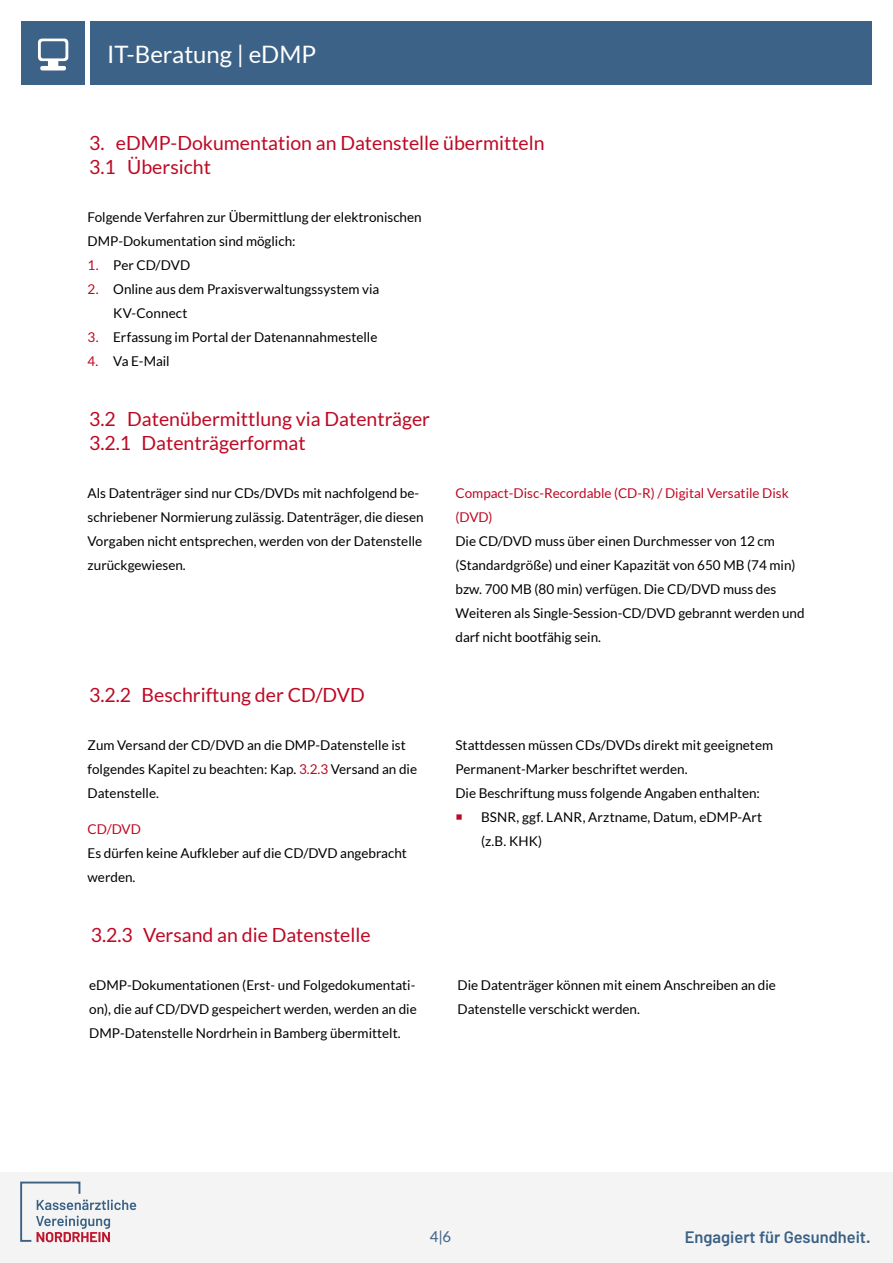
<style>
.page{position:relative;width:893px;height:1263px;background:#fff}
.page>*{position:absolute;margin:0;border:0;box-sizing:border-box;transform-origin:0 0}
.t1{font:24px "Lato";color:#fff}
.t2{font:19.5px/24px "Lato";color:#be0924}
.t3{font:600 16.5px "Barlow";color:#3a6184}
.t4{font:15px "Lato";color:#3c6287}
.t5{font:13.5px/24px "Lato";color:#000}
.t6{font:13.5px/24px "Lato";color:#be0924}
.s1{color:#be0924}
</style>
<div class="page">
<div style="left:0;top:1172px;width:893px;height:91px;background:#f4f4f5"></div>
<svg style="left:20px;top:1181px;width:116px;height:61px"></svg>
<div style="left:90px;top:21px;width:782px;height:64px;background:#3c6287"></div>
<div style="left:21px;top:21px;width:64px;height:64px;background:#3c6287"></div>
<svg style="left:38px;top:39px;width:30px;height:31px"></svg>
<h1 class="t1" style="left:107px;top:41px;width:210px">IT-Beratung | eDMP</h1>
<h2 class="t2" style="left:89px;top:131px;width:457px">3. eDMP-Dokumentation an Datenstelle übermitteln<br>3.1 Übersicht</h2>
<p class="t5" style="left:88px;top:205px;width:336px">Folgende Verfahren zur Übermittlung der elektronischen<br>DMP-Dokumentation sind möglich:</p>
<p class="t5" style="left:88px;top:253px;width:104px"><span class="s1">1.</span> Per CD/DVD</p>
<p class="t5" style="left:113px;top:277px;width:268px;text-indent:-26px"><span class="s1">2.</span> Online aus dem Praxisverwaltungssystem via<br>KV-Connect</p>
<p class="t5" style="left:88px;top:325px;width:291px"><span class="s1">3.</span> Erfassung im Portal der Datenannahmestelle</p>
<p class="t5" style="left:88px;top:349px;width:84px"><span class="s1">4.</span> Va E-Mail</p>
<h2 class="t2" style="left:89px;top:407px;width:342px">3.2 Datenübermittlung via Datenträger<br>3.2.1 Datenträgerformat</h2>
<p class="t5" style="left:88px;top:481px;width:338px">Als Datenträger sind nur CDs/DVDs mit nachfolgend be&shy;schriebener Normierung zulässig. Datenträger, die diesen Vorgaben nicht entsprechen, werden von der Datenstelle zurückgewiesen.</p>
<p class="t6" style="left:455px;top:481px;width:335px">Compact-Disc-Recordable (CD-R) / Digital Versatile Disk (DVD)</p>
<p class="t5" style="left:455px;top:529px;width:351px">Die CD/DVD muss über einen Durchmesser von 12 cm (Standardgröße) und einer Kapazität von 650 MB (74 min) bzw. 700 MB (80 min) verfügen. Die CD/DVD muss des Weiteren als Single-Session-CD/DVD gebrannt werden und darf nicht bootfähig sein.</p>
<h2 class="t2" style="left:89px;top:683px;width:277px">3.2.2 Beschriftung der CD/DVD</h2>
<p class="t5" style="left:88px;top:733px;width:331px">Zum Versand der CD/DVD an die DMP-Datenstelle ist folgendes Kapitel zu beachten: Kap. <span class="s1">3.2.3</span> Versand an die<br>Datenstelle.</p>
<p class="t6" style="left:88px;top:817px;width:55px">CD/DVD</p>
<p class="t5" style="left:88px;top:841px;width:321px">Es dürfen keine Aufkleber auf die CD/DVD angebracht werden.</p>
<p class="t5" style="left:455px;top:733px;width:319px">Stattdessen müssen CDs/DVDs direkt mit geeignetem<br>Permanent-Marker beschriftet werden.<br>Die Beschriftung muss folgende Angaben enthalten:</p>
<p class="t5" style="left:481px;top:805px;width:283px;text-indent:-26px"><span class="s1">○</span> BSNR, ggf. LANR, Arztname, Datum, eDMP-Art (z.B. KHK)</p>
<h2 class="t2" style="left:91px;top:923px;width:281px">3.2.3 Versand an die Datenstelle</h2>
<p class="t5" style="left:89px;top:973px;width:329px;text-align:justify">eDMP-Dokumentationen (Erst- und Folgedokumentati&shy;on), die auf CD/DVD gespeichert werden, werden an die DMP-Datenstelle Nordrhein in Bamberg übermittelt.</p>
<p class="t5" style="left:458px;top:973px;width:320px">Die Datenträger können mit einem Anschreiben an die<br>Datenstelle verschickt werden.</p>
<p class="t4" style="left:430px;top:1228px;width:23px">4|6</p>
<p class="t3" style="left:685px;top:1226px;width:187px">Engagiert für Gesundheit.</p>
</div>
